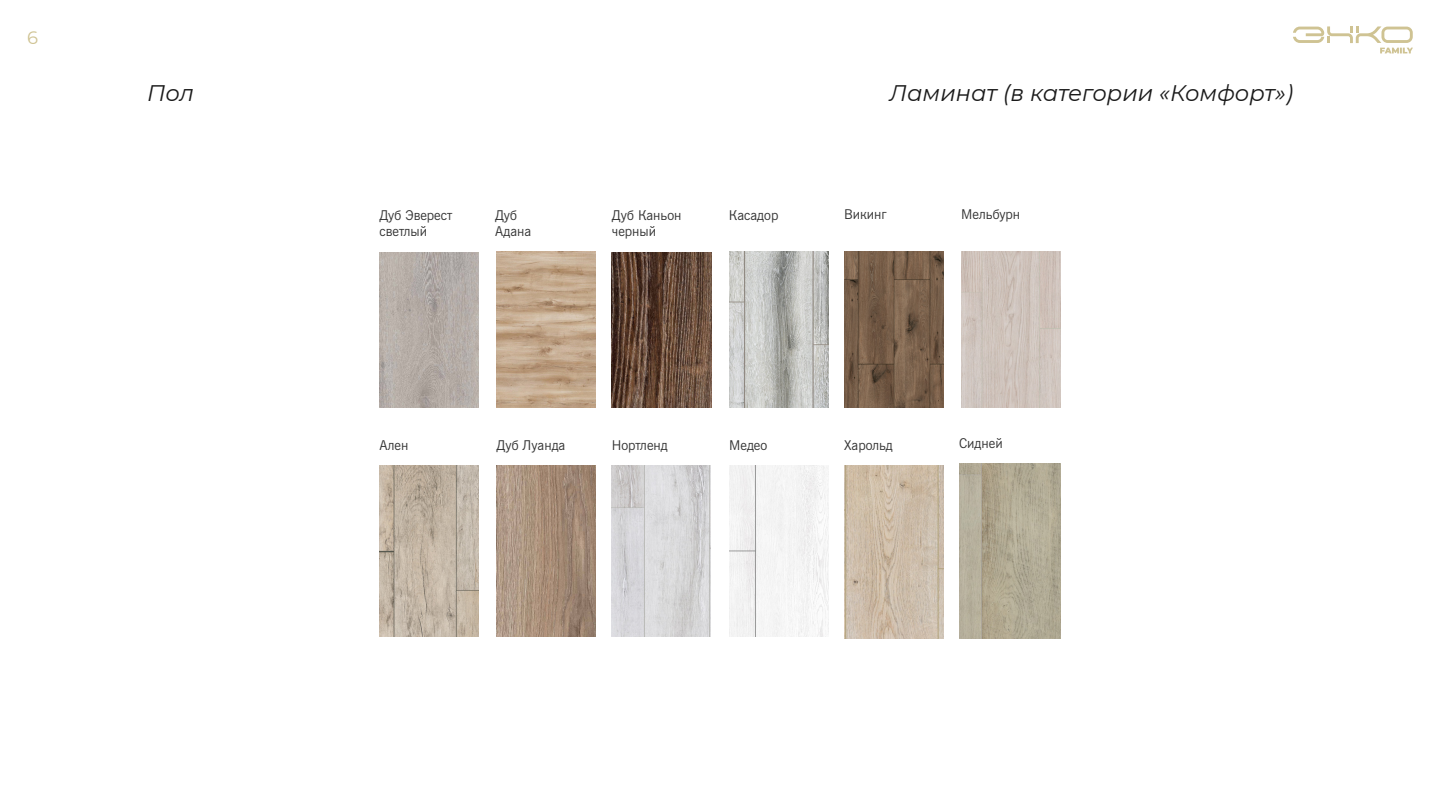
<style>
.page{position:relative;width:1440px;height:810px;background:#fff}
.page>*{position:absolute;margin:0;border:0;box-sizing:border-box;transform-origin:0 0}
.t1{font:italic 22.5px "Montserrat";color:#1a1a1a}
.t2{font:18px "Montserrat";color:#cfc393}
.t3{font:13.5px/15.8px "News Gothic BT";color:#333}
</style>
<div class="page">
<svg style="left:1293px;top:26px;width:120px;height:27px"></svg>
<img style="left:959px;top:464px;width:102px;height:174px">
<img style="left:844px;top:465px;width:100px;height:173px">
<div style="left:729px;top:465px;width:100px;height:172px;background:#f4f4f4"></div>
<img style="left:612px;top:465px;width:98px;height:172px">
<img style="left:497px;top:465px;width:99px;height:172px">
<img style="left:379px;top:465px;width:100px;height:172px">
<img style="left:961px;top:252px;width:100px;height:155px">
<img style="left:844px;top:252px;width:99px;height:155px">
<img style="left:729px;top:252px;width:99px;height:155px">
<img style="left:612px;top:252px;width:99px;height:155px">
<img style="left:497px;top:252px;width:99px;height:155px">
<img style="left:379px;top:252px;width:100px;height:156px">
<h2 class="t2" style="left:27px;top:25px;width:12px">6</h2>
<h1 class="t1" style="left:147px;top:78px;width:49px">Пол</h1>
<p class="t3" style="left:379px;top:208px;width:74px">Дуб Эверест светлый</p>
<p class="t3" style="left:495px;top:208px;width:38px;line-height:16.2px">Дуб<br>Адана</p>
<h1 class="t1" style="left:890px;top:78px;width:405px">Ламинат (в категории «Комфорт»)</h1>
<p class="t3" style="left:612px;top:208px;width:71px">Дуб Каньон</p>
<p class="t3" style="left:844px;top:207px;width:44px">Викинг</p>
<p class="t3" style="left:612px;top:224px;width:46px">черный</p>
<p class="t3" style="left:729px;top:208px;width:51px">Касадор</p>
<p class="t3" style="left:961px;top:207px;width:60px">Мельбурн</p>
<p class="t3" style="left:379px;top:438px;width:30px">Ален</p>
<p class="t3" style="left:497px;top:438px;width:70px">Дуб Луанда</p>
<p class="t3" style="left:612px;top:438px;width:58px">Нортленд</p>
<p class="t3" style="left:729px;top:438px;width:40px">Медео</p>
<p class="t3" style="left:844px;top:438px;width:50px">Харольд</p>
<p class="t3" style="left:959px;top:436px;width:45px">Сидней</p>
</div>
